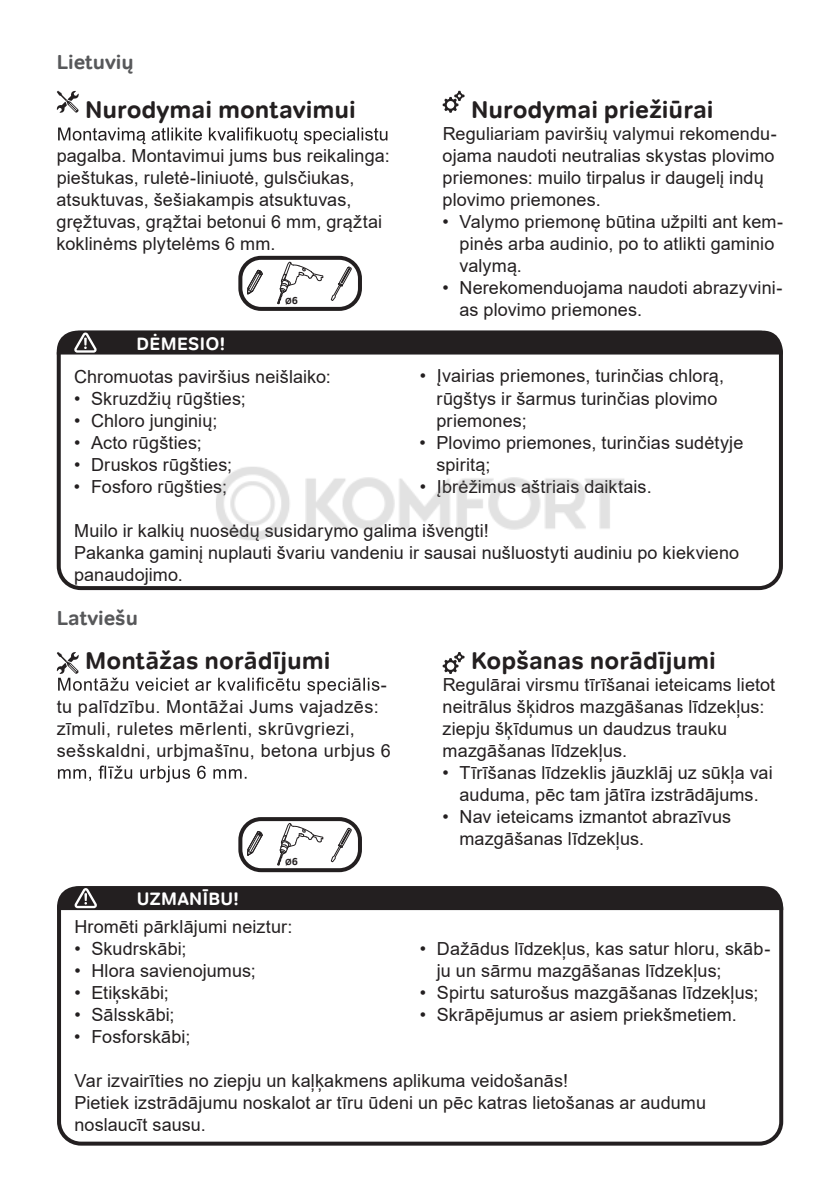
<style>
.page{position:relative;width:840px;height:1191px;background:#fff}
.page>*{position:absolute;margin:0;border:0;box-sizing:border-box;transform-origin:0 0}
.t1{font:700 24px "Tondo Corp";color:#231f20}
.t2{font:700 20px "Tondo Corp";color:#57585a}
.t3{font:18px/22px "Arial";letter-spacing:.005em;color:#231f20}
.t4{font:18px/22px "Arial";letter-spacing:.025em;color:#231f20}
.t5{font:700 18px "Tondo Corp";letter-spacing:.02em;color:#fff}
.t6{font:700 8.6px "Tondo Corp";color:#231f20}
.s1{font-size:10.4px}
</style>
<div class="page">
<div style="left:57px;top:886px;width:725px;height:259px;border:4px solid #231f20;border-radius:22px"></div>
<svg style="left:58px;top:765px;width:188px;height:17px"></svg>
<svg style="left:57px;top:652px;width:322px;height:42px"></svg>
<svg style="left:442px;top:652px;width:22px;height:22px"></svg>
<div style="left:57px;top:886px;width:725px;height:24px;background:#231f20"></div>
<div style="left:238px;top:817px;width:124px;height:55px;border:4px solid #231f20;border-radius:21px"></div>
<svg style="left:247px;top:831px;width:16px;height:24px"></svg>
<svg style="left:277px;top:823px;width:46px;height:42px"></svg>
<svg style="left:330px;top:827px;width:21px;height:35px"></svg>
<div style="left:238px;top:256px;width:124px;height:55px;border:4px solid #231f20;border-radius:21px"></div>
<svg style="left:247px;top:270px;width:16px;height:24px"></svg>
<svg style="left:277px;top:261px;width:46px;height:43px"></svg>
<svg style="left:330px;top:266px;width:21px;height:35px"></svg>
<div style="left:57px;top:331px;width:725px;height:259px;border:4px solid #231f20;border-radius:22px"></div>
<svg style="left:58px;top:127px;width:329px;height:17px"></svg>
<svg style="left:57px;top:91px;width:22px;height:22px"></svg>
<svg style="left:442px;top:91px;width:22px;height:22px"></svg>
<div style="left:57px;top:331px;width:725px;height:23px;background:#231f20"></div>
<img style="left:216px;top:467px;width:409px;height:73px">
<p class="t2" style="left:57px;top:49px;width:78px">Lietuvių</p>
<h1 class="t1" style="left:85px;top:95px;width:272px">Nurodymai montavimui</h1>
<p class="t3" style="left:57px;top:145px;width:334px">pagalba. Montavimui jums bus reikalinga: pieštukas, ruletė-liniuotė, gulsčiukas, atsuktuvas, šešiakampis atsuktuvas, gręžtuvas, grąžtai betonui 6 mm, grąžtai koklinėms plytelėms 6 mm.</p>
<p class="t5" style="left:136px;top:332px;width:90px">DĖMESIO!</p>
<p class="t6" style="left:285px;top:295px;width:15px">Ø<span class="s1">6</span></p>
<p class="t3" style="left:74px;top:365px;width:258px">Chromuotas paviršius neišlaiko:</p>
<p class="t3" style="left:74px;top:387px;width:173px">• Skruzdžių rūgšties;</p>
<p class="t3" style="left:74px;top:409px;width:145px">• Chloro junginių;</p>
<p class="t3" style="left:74px;top:431px;width:129px">• Acto rūgšties;</p>
<p class="t3" style="left:74px;top:453px;width:160px">• Druskos rūgšties;</p>
<p class="t3" style="left:74px;top:475px;width:154px">• Fosforo rūgšties;</p>
<h1 class="t1" style="left:471px;top:95px;width:244px">Nurodymai priežiūrai</h1>
<p class="t3" style="left:442px;top:123px;width:335px">Reguliariam paviršių valymui rekomendu&shy;ojama naudoti neutralias skystas plovimo priemones: muilo tirpalus ir daugelį indų plovimo priemones.</p>
<p class="t3" style="left:459px;top:211px;width:325px;text-indent:-17px">• Valymo priemonę būtina užpilti ant kem&shy;pinės arba audinio, po to atlikti gaminio valymą.</p>
<p class="t3" style="left:459px;top:277px;width:324px;text-indent:-17px">• Nerekomenduojama naudoti abrazyvini&shy;as plovimo priemones.</p>
<p class="t3" style="left:436px;top:365px;width:289px;text-indent:-17px">• Įvairias priemones, turinčias chlorą, rūgštys ir šarmus turinčias plovimo priemones;</p>
<p class="t3" style="left:436px;top:431px;width:308px;text-indent:-17px">• Plovimo priemones, turinčias sudėtyje spiritą;</p>
<p class="t3" style="left:419px;top:475px;width:233px">• Įbrėžimus aštriais daiktais.</p>
<p class="t3" style="left:74px;top:519px;width:666px">Muilo ir kalkių nuosėdų susidarymo galima išvengti!<br>Pakanka gaminį nuplauti švariu vandeniu ir sausai nušluostyti audiniu po kiekvieno panaudojimo.</p>
<p class="t2" style="left:57px;top:605px;width:83px">Latviešu</p>
<h1 class="t1" style="left:85px;top:645px;width:247px">Montāžas norādījumi</h1>
<p class="t3" style="left:380px;top:673px;width:7px">-</p>
<p class="t4" style="left:57px;top:695px;width:335px">tu palīdzību. Montāžai Jums vajadzēs: zīmuli, ruletes mērlenti, skrūvgriezi, sešskaldni, urbjmašīnu, betona urbjus 6</p>
<p class="t5" style="left:137px;top:887px;width:104px">UZMANĪBU!</p>
<p class="t6" style="left:285px;top:857px;width:15px">Ø<span class="s1">6</span></p>
<p class="t3" style="left:74px;top:915px;width:219px">Hromēti pārklājumi neiztur:</p>
<p class="t3" style="left:74px;top:937px;width:114px">• Skudrskābi;</p>
<p class="t3" style="left:74px;top:959px;width:183px">• Hlora savienojumus;</p>
<p class="t3" style="left:74px;top:981px;width:96px">• Etiķskābi;</p>
<p class="t3" style="left:74px;top:1003px;width:102px">• Sālsskābi;</p>
<p class="t3" style="left:74px;top:1025px;width:117px">• Fosforskābi;</p>
<h1 class="t1" style="left:471px;top:645px;width:246px">Kopšanas norādījumi</h1>
<p class="t3" style="left:442px;top:673px;width:334px">Regulārai virsmu tīrīšanai ieteicams lietot neitrālus šķidros mazgāšanas līdzekļus: ziepju šķīdumus un daudzus trauku mazgāšanas līdzekļus.</p>
<p class="t3" style="left:442px;top:761px;width:331px;text-align:center">• Tīrīšanas līdzeklis jāuzklāj uz sūkļa vai auduma, pēc tam jātīra izstrādājums.</p>
<p class="t3" style="left:459px;top:805px;width:273px;text-indent:-17px">• Nav ieteicams izmantot abrazīvus mazgāšanas līdzekļus.</p>
<p class="t3" style="left:436px;top:937px;width:335px;text-indent:-17px">• Dažādus līdzekļus, kas satur hloru, skāb&shy;ju un sārmu mazgāšanas līdzekļus;</p>
<p class="t3" style="left:419px;top:981px;width:340px">• Spirtu saturošus mazgāšanas līdzekļus;</p>
<p class="t3" style="left:419px;top:1003px;width:318px">• Skrāpējumus ar asiem priekšmetiem.</p>
<p class="t3" style="left:74px;top:1069px;width:632px">Var izvairīties no ziepju un kaļķakmens aplikuma veidošanās!<br>Pietiek izstrādājumu noskalot ar tīru ūdeni un pēc katras lietošanas ar audumu noslaucīt sausu.</p>
</div>
